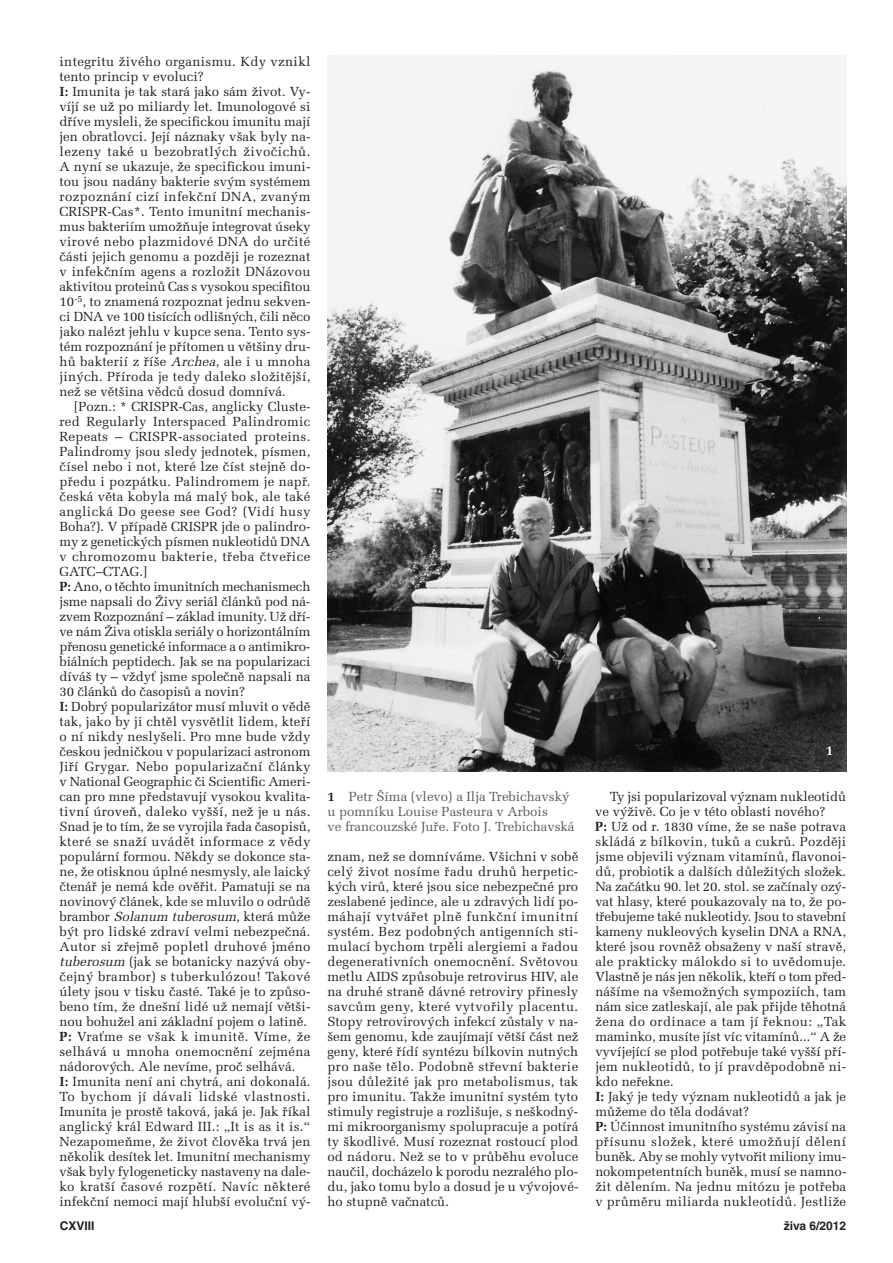
<style>
.page{position:relative;width:893px;height:1263px;background:#fff}
.page>*{position:absolute;margin:0;border:0;box-sizing:border-box;transform-origin:0 0}
.t1{font:700 13.5px "Melior CE";color:#fff}
.t2{font:13.2px/15px "Melior CE";color:#231f20}
.t3{font:13.2px/15px "Melior CE";color:#57585a}
.t4{font:700 12px "Helvetica CE";color:#231f20}
.s1{font-weight:700}
.s2{font-style:italic}
.s3{font-weight:700;color:#231f20}
</style>
<div class="page">
<img style="left:327px;top:55px;width:519px;height:716px">
<p class="t2" style="left:60px;top:56px;width:253px">integritu živého organismu. Kdy vznikl tento princip v evoluci?<br><span class="s1">I:</span> Imunita je tak stará jako sám život. Vy&shy;víjí se už po miliardy let. Imunologové si dříve mysleli, že specifickou imunitu mají jen obratlovci. Její náznaky však byly na&shy;lezeny také u bezobratlých živočichů.<br>A nyní se ukazuje, že specifickou imuni&shy;tou jsou nadány bakterie svým systémem rozpoznání cizí infekční DNA, zvaným CRISPR-Cas*. Tento imunitní mechanis&shy;mus bakteriím umožňuje integrovat úseky virové nebo plazmidové DNA do určité části jejich genomu a později je rozeznat v infekčním agens a rozložit DNázovou aktivitou proteinů Cas s vysokou specifitou 10<sup>-5</sup>, to znamená rozpoznat jednu sekven&shy;ci DNA ve 100 tisících odlišných, čili něco jako nalézt jehlu v kupce sena. Tento sys&shy;tém rozpoznání je přítomen u většiny dru&shy;hů bakterií z říše <span class="s2">Archea</span>, ale i u mnoha jiných. Příroda je tedy daleko složitější, než se většina vědců dosud domnívá.</p>
<p class="t2" style="left:59px;top:401px;width:253px;text-indent:14px">[Pozn.: * CRISPR-Cas, anglicky Cluste&shy;red Regularly Interspaced Palindromic Repeats – CRISPR-associated proteins.<br>Palindromy jsou sledy jednotek, písmen, čísel nebo i not, které lze číst stejně do&shy;předu i pozpátku. Palindromem je např. česká věta kobyla má malý bok, ale také anglická Do geese see God? (Vidí husy Boha?). V případě CRISPR jde o palindro&shy;my z genetických písmen nukleotidů DNA v chromozomu bakterie, třeba čtveřice GATC–CTAG.]<br><span class="s1">P:</span> Ano, o těchto imunitních mechanismech jsme napsali do Živy seriál článků pod ná&shy;zvem Rozpoznání – základ imunity. Už dří&shy;ve nám Živa otiskla seriály o horizontálním přenosu genetické informace a o antimikro&shy;biálních peptidech. Jak se na popularizaci díváš ty – vždyť jsme společně napsali na 30 článků do časopisů a novin?<br><span class="s1">I:</span> Dobrý popularizátor musí mluvit o vědě tak, jako by ji chtěl vysvětlit lidem, kteří o ní nikdy neslyšeli. Pro mne bude vždy českou jedničkou v popularizaci astronom Jiří Grygar. Nebo popularizační články v National Geographic či Scientific Ameri&shy;can pro mne představují vysokou kvalita&shy;tivní úroveň, daleko vyšší, než je u nás.<br>Snad je to tím, že se vyrojila řada časopisů, které se snaží uvádět informace z vědy populární formou. Někdy se dokonce sta&shy;ne, že otisknou úplné nesmysly, ale laický čtenář je nemá kde ověřit. Pamatuji se na novinový článek, kde se mluvilo o odrůdě brambor <span class="s2">Solanumtuberosum</span>, která může být pro lidské zdraví velmi nebezpečná.<br>Autor si zřejmě popletl druhové jméno <span class="s2">tuberosum</span>(jak se botanicky nazývá oby&shy;čejný brambor) s tuberkulózou! Takové úlety jsou v tisku časté. Také je to způso&shy;beno tím, že dnešní lidé už nemají větši&shy;nou bohužel ani základní pojem o latině.<br><span class="s1">P:</span> Vraťme se však k imunitě. Víme, že selhává u mnoha onemocnění zejména nádorových. Ale nevíme, proč selhává.<br><span class="s1">I:</span> Imunita není ani chytrá, ani dokonalá.<br>To bychom jí dávali lidské vlastnosti.<br>Imunita je prostě taková, jaká je. Jak říkal anglický král Edward III.: „It is as it is.“ Nezapomeňme, že život člověka trvá jen několik desítek let. Imunitní mechanismy však byly fylogeneticky nastaveny na dale&shy;ko kratší časové rozpětí. Navíc některé infekční nemoci mají hlubší evoluční vý-</p>
<p class="t3" style="left:327px;top:791px;width:249px"><span class="s3">1</span> Petr Šíma (vlevo) a Ilja Trebichavský u pomníku Louise Pasteura v Arbois<br>ve francouzské Juře. Foto J. Trebichavská</p>
<p class="t2" style="left:327px;top:851px;width:253px;text-align:justify">znam, než se domníváme. Všichni v sobě celý život nosíme řadu druhů herpetic&shy;kých virů, které jsou sice nebezpečné pro zeslabené jedince, ale u zdravých lidí po&shy;máhají vytvářet plně funkční imunitní systém. Bez podobných antigenních sti&shy;mulací bychom trpěli alergiemi a řadou degenerativních onemocnění. Světovou metlu AIDS způsobuje retrovirus HIV, ale na druhé straně dávné retroviry přinesly savcům geny, které vytvořily placentu.<br>Stopy retrovirových infekcí zůstaly v na&shy;šem genomu, kde zaujímají větší část než geny, které řídí syntézu bílkovin nutných pro naše tělo. Podobně střevní bakterie jsou důležité jak pro metabolismus, tak pro imunitu. Takže imunitní systém tyto stimuly registruje a rozlišuje, s neškodný&shy;mi mikroorganismy spolupracuje a potírá ty škodlivé. Musí rozeznat rostoucí plod od nádoru. Než se to v průběhu evoluce naučil, docházelo k porodu nezralého plo&shy;du, jako tomu bylo a dosud je u vývojové&shy;ho stupně vačnatců.</p>
<p class="t1" style="left:826px;top:745px;width:9px">1</p>
<p class="t2" style="left:595px;top:791px;width:253px;text-indent:14px">Ty jsi popularizoval význam nukleotidů ve výživě. Co je v této oblasti nového?<br><span class="s1">P:</span> Už od r. 1830 víme, že se naše potrava skládá z bílkovin, tuků a cukrů. Později jsme objevili význam vitamínů, flavonoi&shy;dů, probiotik a dalších důležitých složek.<br>Na začátku 90. let 20. stol. se začínaly ozý&shy;vat hlasy, které poukazovaly na to, že po&shy;třebujeme také nukleotidy. Jsou to stavební kameny nukleových kyselin DNA a RNA, které jsou rovněž obsaženy v naší stravě, ale prakticky málokdo si to uvědomuje.<br>Vlastně je nás jen několik, kteří o tom před&shy;nášíme na všemožných sympoziích, tam nám sice zatleskají, ale pak přijde těhotná žena do ordinace a tam jí řeknou: „Tak maminko, musíte jíst víc vitamínů...“ A že vyvíjející se plod potřebuje také vyšší pří&shy;jem nukleotidů, to jí pravděpodobně ni&shy;kdo neřekne.<br><span class="s1">I:</span> Jaký je tedy význam nukleotidů a jak je můžeme do těla dodávat?<br><span class="s1">P:</span> Účinnost imunitního systému závisí na přísunu složek, které umožňují dělení buněk. Aby se mohly vytvořit miliony imu&shy;nokompetentních buněk, musí se namno&shy;žit dělením. Na jednu mitózu je potřeba v průměru miliarda nukleotidů. Jestliže</p>
<p class="t4" style="left:60px;top:1221px;width:36px">CXVIII</p>
<p class="t4" style="left:784px;top:1221px;width:64px">živa 6/2012</p>
</div>
